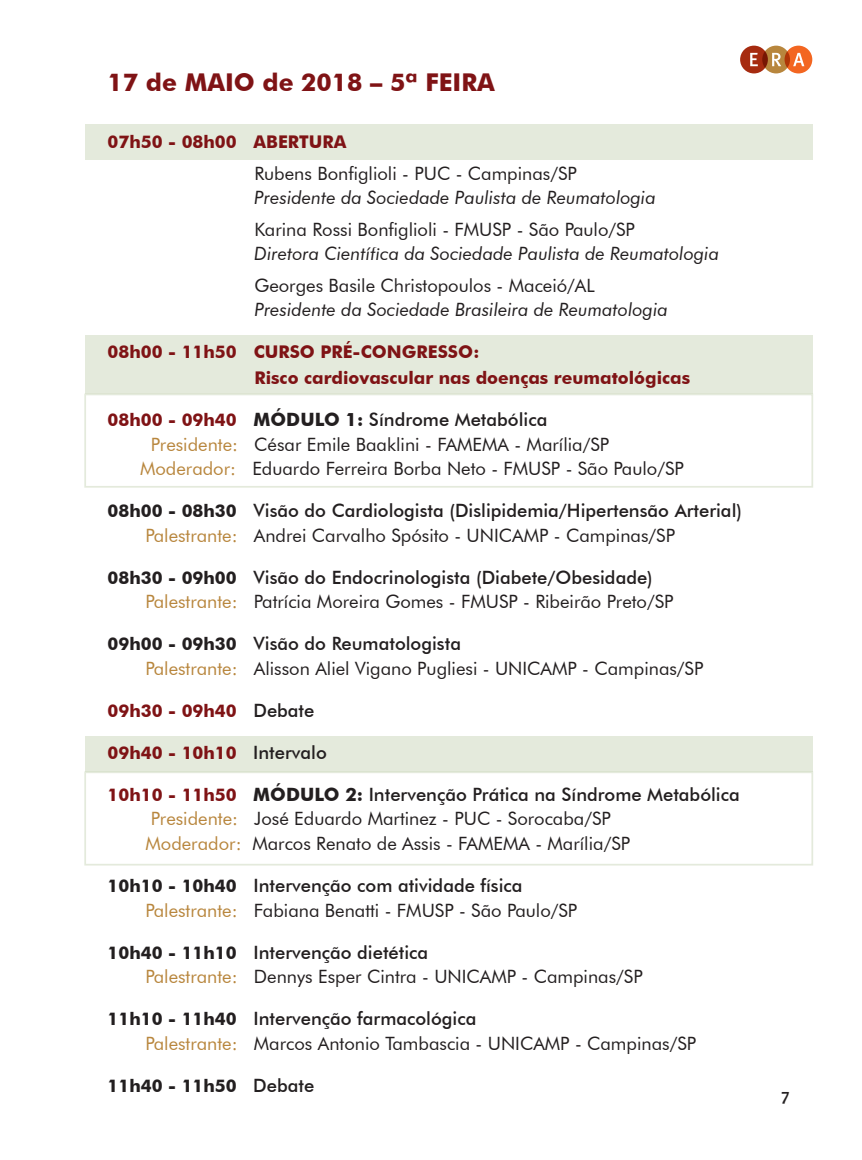
<style>
.page{position:relative;width:862px;height:1160px;background:#fff}
.page>*{position:absolute;margin:0;border:0;box-sizing:border-box;transform-origin:0 0}
.t1{font:700 24.5px "Futura BT";color:#7f1315}
.t2{font:18.38px "Futura BT";color:#231f20}
.t3{font:500 18.38px "Futura BT";color:#231f20}
.t4{font:italic 18.38px "Futura BT";color:#231f20}
.t5{font:700 17.5px "Futura BT";color:#7f1315}
.t6{font:700 17.5px "Futura BT";color:#231f20}
.t7{font:700 17.5px "Candara";color:#231f20}
.s1{font-weight:700;font-size:17.5px;color:#7f1315}
.s2{font-weight:700}
.s3{color:#b8863d}
.s4{font-weight:700;font-size:17.5px}
.s5{font-weight:500;font-size:18.38px;color:#231f20}
.s6{font-weight:500;font-size:18.38px}
</style>
<div class="page">
<div style="left:85px;top:125px;width:727px;height:35px;background:#e4eadc"></div>
<div style="left:85px;top:735px;width:727px;height:36px;background:#e4eadc"></div>
<div style="left:85px;top:335px;width:727px;height:59px;background:#e4eadc"></div>
<div style="left:84px;top:393px;width:729px;height:95px;border:2px solid #bbcba5"></div>
<div style="left:84px;top:771px;width:729px;height:94px;border:2px solid #bbcba5"></div>
<div style="left:740px;top:46px;width:27px;height:27px;background:#a62b10;border-radius:50%"></div>
<svg style="left:762px;top:46px;width:28px;height:27px"></svg>
<svg style="left:784px;top:46px;width:28px;height:27px"></svg>
<svg style="left:750px;top:53px;width:7px;height:13px"></svg>
<svg style="left:772px;top:53px;width:9px;height:13px"></svg>
<svg style="left:793px;top:53px;width:11px;height:13px"></svg>
<p class="t1" style="left:107px;top:68px;width:389px">17 de MAIO de 2018 – 5ª FEIRA</p>
<p class="t5" style="left:107px;top:131px;width:240px">07h50 - 08h00 ABERTURA</p>
<p class="t2" style="left:254px;top:162px;width:324px">Rubens Bonfiglioli - PUC - Campinas/SP</p>
<p class="t4" style="left:254px;top:186px;width:403px">Presidente da Sociedade Paulista de Reumatologia</p>
<p class="t2" style="left:254px;top:218px;width:382px">Karina Rossi Bonfiglioli - FMUSP - São Paulo/SP</p>
<p class="t4" style="left:254px;top:242px;width:466px">Diretora Científica da Sociedade Paulista de Reumatologia</p>
<p class="t2" style="left:254px;top:274px;width:342px">Georges Basile Christopoulos - Maceió/AL</p>
<p class="t4" style="left:254px;top:298px;width:415px">Presidente da Sociedade Brasileira de Reumatologia</p>
<p class="t5" style="left:107px;top:341px;width:373px">08h00 - 11h50 CURSO PRÉ-CONGRESSO:</p>
<p class="t5" style="left:254px;top:367px;width:437px">Risco cardiovascular nas doenças reumatológicas</p>
<p class="t3" style="left:107px;top:409px;width:441px"><span class="s1">08h00 - 09h40</span> <span class="s2">MÓDULO 1:</span> Síndrome Metabólica</p>
<p class="t2" style="left:151px;top:433px;width:460px"><span class="s3">Presidente:</span> César Emile Baaklini - FAMEMA - Marília/SP</p>
<p class="t2" style="left:140px;top:458px;width:545px"><span class="s3">Moderador:</span> Eduardo Ferreira Borba Neto - FMUSP - São Paulo/SP</p>
<p class="t3" style="left:107px;top:500px;width:636px"><span class="s4">08h00 - 08h30</span> Visão do Cardiologista (Dislipidemia/Hipertensão Arterial)</p>
<p class="t2" style="left:145px;top:524px;width:531px"><span class="s3">Palestrante:</span> Andrei Carvalho Spósito - UNICAMP - Campinas/SP</p>
<p class="t3" style="left:107px;top:566px;width:547px"><span class="s4">08h30 - 09h00</span> Visão do Endocrinologista (Diabete/Obesidade)</p>
<p class="t2" style="left:145px;top:591px;width:529px"><span class="s3">Palestrante:</span> Patrícia Moreira Gomes - FMUSP - Ribeirão Preto/SP</p>
<p class="t3" style="left:107px;top:633px;width:355px"><span class="s4">09h00 - 09h30</span> Visão do Reumatologista</p>
<p class="t2" style="left:145px;top:657px;width:559px"><span class="s3">Palestrante:</span> Alisson Aliel Vigano Pugliesi - UNICAMP - Campinas/SP</p>
<p class="t5" style="left:107px;top:700px;width:208px">09h30 - 09h40 <span class="s5">Debate</span></p>
<p class="t5" style="left:107px;top:742px;width:221px">09h40 - 10h10 <span class="s5">Intervalo</span></p>
<p class="t3" style="left:107px;top:783px;width:633px"><span class="s1">10h10 - 11h50</span> <span class="s2">MÓDULO 2:</span> Intervenção Prática na Síndrome Metabólica</p>
<p class="t2" style="left:151px;top:808px;width:461px"><span class="s3">Presidente:</span> José Eduardo Martinez - PUC - Sorocaba/SP</p>
<p class="t2" style="left:145px;top:832px;width:486px"><span class="s3">Moderador:</span> Marcos Renato de Assis - FAMEMA - Marília/SP</p>
<p class="t3" style="left:107px;top:874px;width:416px"><span class="s4">10h10 - 10h40</span> Intervenção com atividade física</p>
<p class="t2" style="left:145px;top:899px;width:433px"><span class="s3">Palestrante:</span> Fabiana Benatti - FMUSP - São Paulo/SP</p>
<p class="t3" style="left:107px;top:941px;width:322px"><span class="s4">10h40 - 11h10</span> Intervenção dietética</p>
<p class="t2" style="left:145px;top:965px;width:498px"><span class="s3">Palestrante:</span> Dennys Esper Cintra - UNICAMP - Campinas/SP</p>
<p class="t3" style="left:107px;top:1007px;width:370px"><span class="s4">11h10 - 11h40</span> Intervenção farmacológica</p>
<p class="t2" style="left:145px;top:1032px;width:552px"><span class="s3">Palestrante:</span> Marcos Antonio Tambascia - UNICAMP - Campinas/SP</p>
<p class="t6" style="left:107px;top:1074px;width:208px">11h40 - 11h50 <span class="s6">Debate</span></p>
<p class="t7" style="left:781px;top:1084px;width:10px">7</p>
</div>
